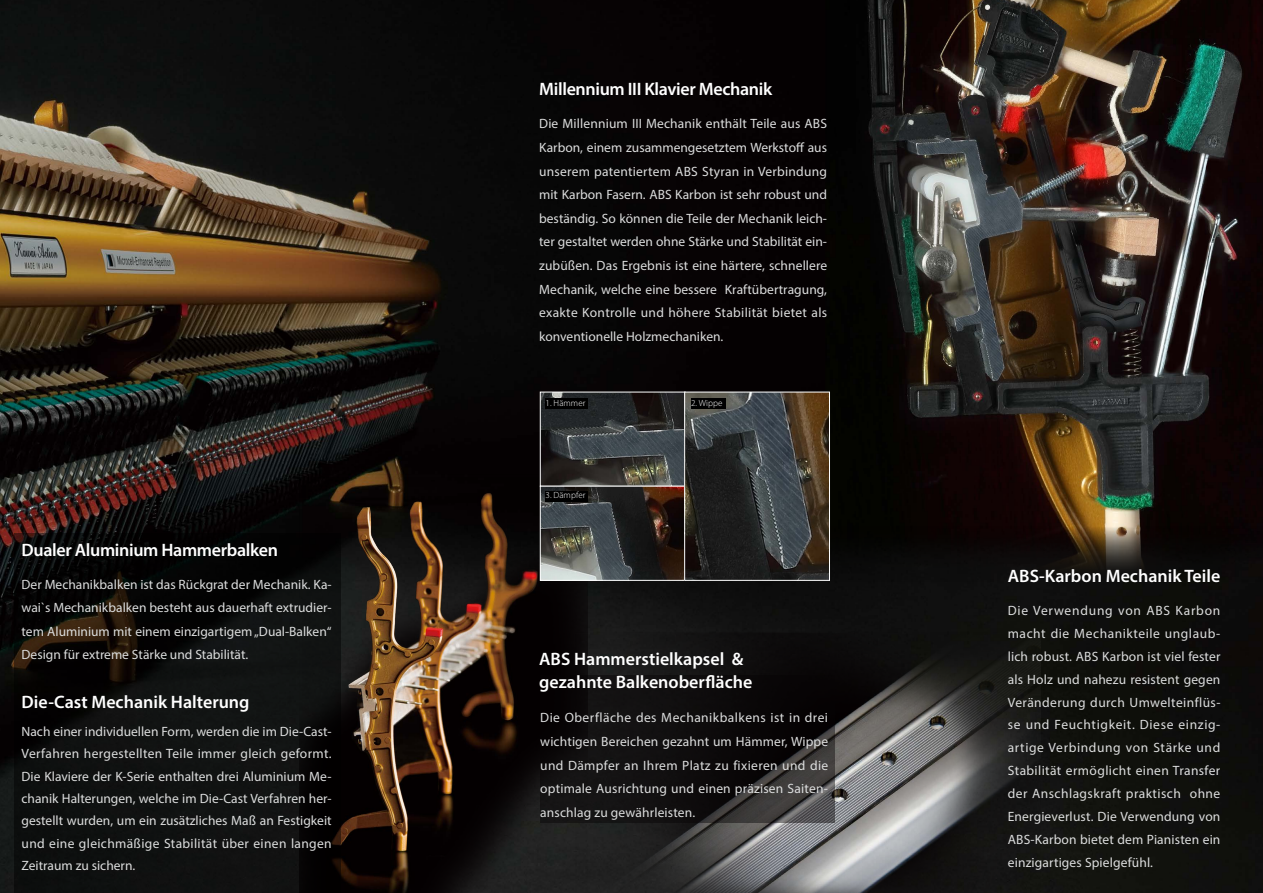
<style>
.page{position:relative;width:1263px;height:893px;background:#fff}
.page>*{position:absolute;margin:0;border:0;box-sizing:border-box;transform-origin:0 0}
.t1{font:600 18px "Myriad Pro";color:#fff}
.t2{font:600 18px "Myriad Pro";letter-spacing:-.02em;color:#fff}
.t3{font:13.5px/23.7px "Myriad Pro";letter-spacing:.01em;color:#dcdddd;text-align:justify}
.t4{font:300 9px "Myriad Pro";letter-spacing:.005em;color:#fff}
</style>
<div class="page">
<img style="left:0;top:0;width:1263px;height:893px">
<img style="left:299px;top:474px;width:289px;height:419px">
<img style="left:575px;top:632px;width:465px;height:261px">
<img style="left:826px;top:0;width:437px;height:581px">
<img style="left:542px;top:394px;width:286px;height:185px">
<div style="left:540px;top:486px;width:145px;height:95px;border:1px solid #fff"></div>
<div style="left:684px;top:392px;width:146px;height:189px;border:1px solid #fff"></div>
<div style="left:546px;top:399px;width:42px;height:10px;background:#000"></div>
<div style="left:546px;top:491px;width:42px;height:10px;background:#000"></div>
<div style="left:691px;top:399px;width:34px;height:10px;background:#000"></div>
<svg style="left:15px;top:533px;width:326px;height:360px;fill:#0e1010"></svg>
<svg style="left:540px;top:675px;width:294px;height:148px;fill:#100f10"></svg>
<h1 class="t2" style="left:22px;top:538px;width:258px">Dualer Aluminium Hammerbalken</h1>
<p class="t3" style="left:22px;top:572px;width:312px">Der Mechanikbalken ist das Rückgrat der Mechanik. Ka&shy;wai`s Mechanikbalken besteht aus dauerhaft extrudier&shy;tem Aluminium mit einem einzigartigem „Dual-Balken“ Design für extreme Stärke und Stabilität.</p>
<h1 class="t1" style="left:22px;top:690px;width:229px">Die-Cast Mechanik Halterung</h1>
<p class="t3" style="left:22px;top:720px;width:312px;line-height:22.4px">Nach einer individuellen Form, werden die im Die-Cast-Verfahren hergestellten Teile immer gleich geformt.<br>Die Klaviere der K-Serie enthalten drei Aluminium Me&shy;chanik Halterungen, welche im Die-Cast Verfahren her&shy;gestellt wurden, um ein zusätzliches Maß an Festigkeit und eine gleichmäßige Stabilität über einen langen Zeitraum zu sichern.</p>
<h1 class="t2" style="left:539px;top:78px;width:234px">Millennium III Klavier Mechanik</h1>
<p class="t3" style="left:539px;top:112px;width:289px">Die Millennium III Mechanik enthält Teile aus ABS Karbon, einem zusammengesetztem Werkstoff aus unserem patentiertem ABS Styran in Verbindung mit Karbon Fasern. ABS Karbon ist sehr robust und beständig. So können die Teile der Mechanik leich&shy;ter gestaltet werden ohne Stärke und Stabilität ein&shy;zubüßen. Das Ergebnis ist eine härtere, schnellere Mechanik, welche eine bessere Kraftübertragung, exakte Kontrolle und höhere Stabilität bietet als konventionelle Holzmechaniken.</p>
<p class="t4" style="left:546px;top:398px;width:41px">1. Hämmer</p>
<p class="t4" style="left:546px;top:490px;width:41px">3. Dämpfer</p>
<p class="t4" style="left:691px;top:398px;width:33px">2. Wippe</p>
<h1 class="t1" style="left:539px;top:647px;width:206px">ABS Hammerstielkapsel &amp;</h1>
<h1 class="t1" style="left:539px;top:671px;width:215px">gezahnte Balkenoberfläche</h1>
<p class="t3" style="left:540px;top:706px;width:290px">Die Oberfläche des Mechanikbalkens ist in drei wichtigen Bereichen gezahnt um Hämmer, Wippe und Dämpfer an Ihrem Platz zu fixieren und die optimale Ausrichtung und einen präzisen Saiten&shy;anschlag zu gewährleisten.</p>
<h1 class="t1" style="left:1008px;top:565px;width:214px">ABS-Karbon Mechanik Teile</h1>
<p class="t3" style="left:1008px;top:599px;width:214px;line-height:22.8px">Die Verwendung von ABS Karbon macht die Mechanikteile unglaub&shy;lich robust. ABS Karbon ist viel fester als Holz und nahezu resistent gegen Veränderung durch Umwelteinflüs&shy;se und Feuchtigkeit. Diese einzig&shy;artige Verbindung von Stärke und Stabilität ermöglicht einen Transfer der Anschlagskraft praktisch ohne Energieverlust. Die Verwendung von ABS-Karbon bietet dem Pianisten ein einzigartiges Spielgefühl.</p>
</div>
